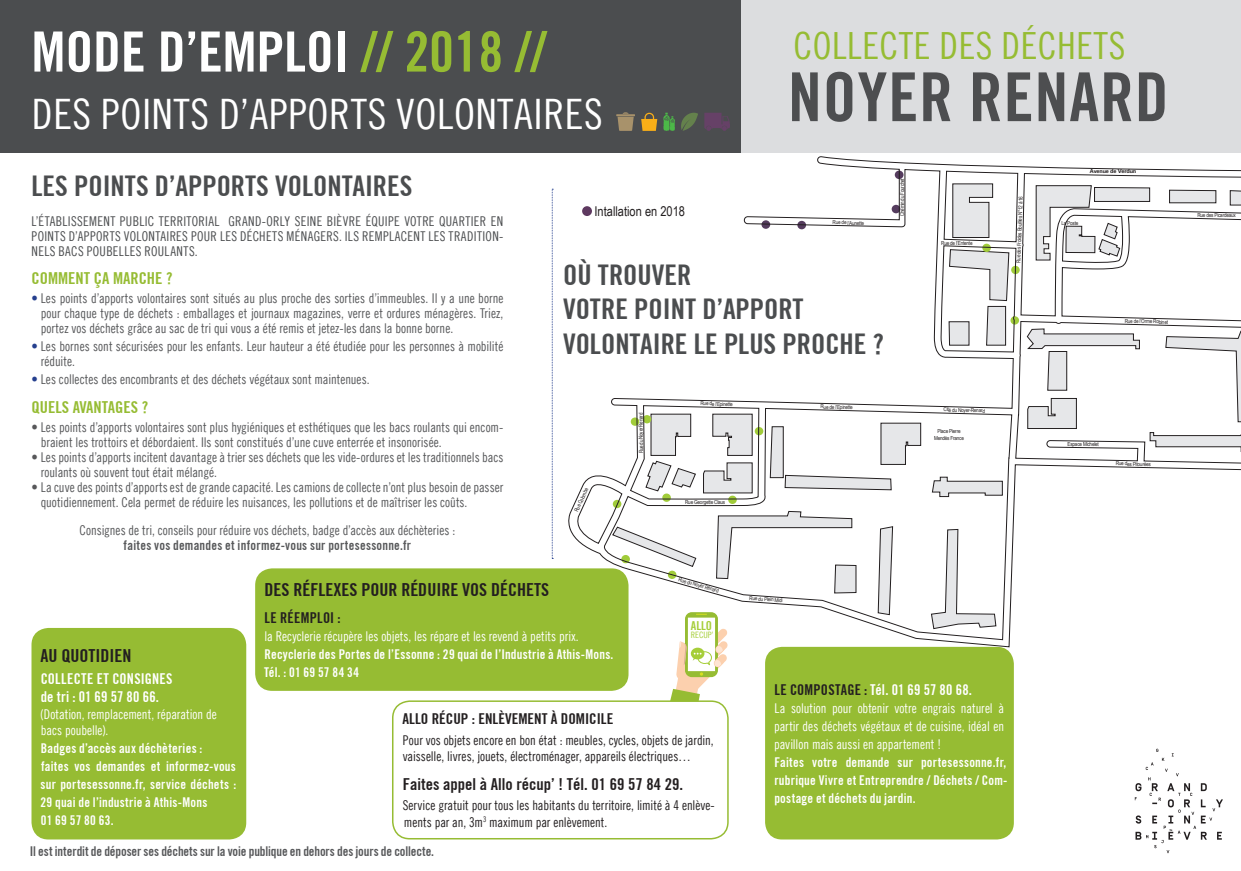
<style>
.page{position:relative;width:1241px;height:871px;background:#fff}
.page>*{position:absolute;margin:0;border:0;box-sizing:border-box;transform-origin:0 0}
.t1{font:67.5px "Trade Gothic LT Bold Cond Twenty";letter-spacing:.015em;color:#4d4e50}
.t2{font:700 condensed 55.5px "Trade Gothic No.20";color:#fff}
.t3{font:42px "Trade Gothic LT Cond Eighteen";letter-spacing:.015em;color:#fff}
.t4{font:37.5px "Trade Gothic LT Cond Eighteen";letter-spacing:.015em;color:#96bc33}
.t5{font:700 condensed 28.5px/34.5px "Trade Gothic No.20";color:#4b4d4f}
.t6{font:700 condensed 18px "Trade Gothic No.20";color:#231f20}
.t7{font:700 condensed 16.5px "Trade Gothic No.20";color:#231f20}
.t8{font:700 condensed 16.5px "Trade Gothic No.20";color:#96bc33}
.t9{font:700 condensed 15px/18px "Trade Gothic No.20";letter-spacing:.015em;color:#fff;scale:.95 1}
.t10{font:700 condensed 15px "Trade Gothic No.20";color:#231f20}
.t11{font:700 condensed 15px "Trade Gothic No.20";letter-spacing:.02em;color:#231f20;scale:.95 1}
.t12{font:13.5px/15px "Trade Gothic LT Cond Eighteen";color:#57585a;scale:.95 1}
.t13{font:700 condensed 13.5px/18px "Trade Gothic No.20";letter-spacing:.015em;color:#fff;scale:.95 1}
.t14{font:13.5px/18px "Trade Gothic LT Cond Eighteen";color:#fff;scale:.95 1}
.t15{font:13.5px/16.5px "Trade Gothic LT Cond Eighteen";color:#231f20;scale:.95 1}
.t16{font:13.5px/15px "Trade Gothic LT Cond Eighteen";letter-spacing:.03em;color:#4b4d4f;text-align:justify;scale:.95 1}
.t17{font:700 condensed 13.5px "Trade Gothic No.20";color:#57585a;scale:.95 1}
.t18{font:13.5px "Arial Narrow";color:#231f20}
.t19{font:12.3px "Trade Gothic LT Bold Cond Twenty";color:#a6ce39}
.t20{font:8.85px "Trade Gothic LT Cond Eighteen";color:#a6ce39}
.t21{font:5.7px "Arial Narrow";letter-spacing:-.035em;color:#231f20}
.t22{font:5.55px/6.6px "Arial Narrow";letter-spacing:-.035em;color:#231f20;text-align:center}
.t23{font:700 5.55px "Zurich BT";letter-spacing:-.035em;color:#231f20}
.s1{color:#96bc33}
.s2{color:#253f8e}
.s3{color:#231f20}
</style>
<div class="page">
<svg style="left:568px;top:156px;width:673px;height:491px"></svg>
<svg style="left:552px;top:189px;width:1px;height:370px"></svg>
<div style="left:31px;top:628px;width:215px;height:211px;background:#96bc33;border-radius:17px"></div>
<div style="left:255px;top:568px;width:373px;height:123px;background:#96bc33;border-radius:17px"></div>
<div style="left:765px;top:647px;width:249px;height:192px;background:#96bc33;border-radius:17px"></div>
<div style="left:392px;top:700px;width:337px;height:139px;border:2px solid #96bc33;border-radius:17px"></div>
<svg style="left:685px;top:612px;width:33px;height:65px"></svg>
<div style="left:688px;top:618px;width:27px;height:53px;background:#fff"></div>
<svg style="left:670px;top:628px;width:58px;height:73px"></svg>
<div style="left:736px;top:0;width:505px;height:153px;background:#dcdddf"></div>
<div style="left:0;top:0;width:740px;height:153px;background:#4b4d4f"></div>
<svg style="left:641px;top:113px;width:16px;height:18px"></svg>
<svg style="left:616px;top:112px;width:19px;height:19px"></svg>
<svg style="left:663px;top:113px;width:12px;height:18px"></svg>
<svg style="left:681px;top:113px;width:17px;height:18px"></svg>
<svg style="left:704px;top:113px;width:26px;height:18px"></svg>
<svg style="left:1135px;top:749px;width:88px;height:104px"></svg>
<div style="left:582px;top:206px;width:10px;height:10px;background:#5e3960;border-radius:50%"></div>
<h2 class="t2" style="left:32px;top:18px;width:516px">MODE D’EMPLOI <span class="s1">// 2018 //</span></h2>
<h3 class="t3" style="left:32px;top:89px;width:572px">DES POINTS D’APPORTS VOLONTAIRES</h3>
<h3 class="t4" style="left:793px;top:23px;width:333px">COLLECTE DES DÉCHETS</h3>
<h1 class="t1" style="left:788px;top:56px;width:382px">NOYER RENARD</h1>
<h3 class="t5" style="left:32px;top:168px;width:382px">LES POINTS D’APPORTS VOLONTAIRES</h3>
<p class="t16" style="left:32px;top:213px;width:498px">L’ÉTABLISSEMENT PUBLIC TERRITORIAL GRAND-ORLY SEINE BIÈVRE ÉQUIPE VOTRE QUARTIER EN POINTS D’APPORTS VOLONTAIRES POUR LES DÉCHETS MÉNAGERS. ILS REMPLACENT LES TRADITION-NELS BACS POUBELLES ROULANTS.</p>
<p class="t8" style="left:32px;top:268px;width:143px">COMMENT ÇA MARCHE ?</p>
<p class="t12" style="left:41px;top:291px;width:488px;text-align:justify;text-indent:-9px"><span class="s2">•</span> Les points d’apports volontaires sont situés au plus proche des sorties d’immeubles. Il y a une borne pour chaque type de déchets : emballages et journaux magazines, verre et ordures ménagères. Triez, portez vos déchets grâce au sac de tri qui vous a été remis et jetez-les dans la bonne borne.</p>
<p class="t12" style="left:41px;top:339px;width:488px;text-indent:-9px"><span class="s2">•</span> Les bornes sont sécurisées pour les enfants. Leur hauteur a été étudiée pour les personnes à mobilité réduite.</p>
<p class="t12" style="left:32px;top:372px;width:357px"><span class="s2">•</span> Les collectes des encombrants et des déchets végétaux sont maintenues.</p>
<p class="t8" style="left:32px;top:397px;width:118px">QUELS AVANTAGES ?</p>
<p class="t12" style="left:41px;top:420px;width:488px;text-indent:-9px">• Les points d’apports volontaires sont plus hygiéniques et esthétiques que les bacs roulants qui encom&shy;braient les trottoirs et débordaient. Ils sont constitués d’une cuve enterrée et insonorisée.</p>
<p class="t12" style="left:41px;top:450px;width:488px;text-indent:-9px">• Les points d’apports incitent davantage à trier ses déchets que les vide-ordures et les traditionnels bacs roulants où souvent tout était mélangé.</p>
<p class="t12" style="left:41px;top:480px;width:488px;text-indent:-9px">• La cuve des points d’apports est de grande capacité. Les camions de collecte n’ont plus besoin de passer quotidiennement. Cela permet de réduire les nuisances, les pollutions et de maîtriser les coûts.</p>
<p class="t12" style="left:80px;top:522px;width:397px">Consignes de tri, conseils pour réduire vos déchets, badge d’accès aux déchèteries :</p>
<p class="t17" style="left:124px;top:537px;width:304px">faites vos demandes et informez-vous sur portesessonne.fr</p>
<p class="t18" style="left:594px;top:201px;width:92px">Intallation en 2018</p>
<p class="t22" style="left:833px;top:219px;width:33px;rotate:2deg">Rue de l’Aunette</p>
<h3 class="t5" style="left:563px;top:257px;width:322px">OÙ TROUVER<br>VOTRE POINT D’APPORT<br>VOLONTAIRE LE PLUS PROCHE ?</h3>
<p class="t21" style="left:898px;top:216px;width:39px;rotate:-90deg">Chemin du Fourchet</p>
<p class="t22" style="left:573px;top:510px;width:27px;rotate:-65deg">Rue Colombe</p>
<p class="t21" style="left:637px;top:453px;width:42px;rotate:-90deg">Rue du Noyer Renard</p>
<p class="t22" style="left:701px;top:400px;width:34px;rotate:2deg">Rue de l’Epinette</p>
<p class="t22" style="left:685px;top:498px;width:42px">Rue Georgette Claus</p>
<p class="t22" style="left:821px;top:403px;width:34px;rotate:2deg">Rue de l’Epinette</p>
<p class="t22" style="left:941px;top:239px;width:33px">Rue de l’Entente</p>
<p class="t22" style="left:944px;top:406px;width:43px;rotate:2deg">Cité du Noyer-Renard</p>
<p class="t22" style="left:934px;top:428px;width:31px">Place Pierre<br>Mendès France</p>
<p class="t21" style="left:1014px;top:263px;width:68px;rotate:-88deg">Rue des Froides Bouillies N°12 à 16</p>
<h3 class="t6" style="left:41px;top:645px;width:92px">AU QUOTIDIEN</h3>
<p class="t9" style="left:41px;top:670px;width:140px">COLLECTE ET CONSIGNES de tri : 01 69 57 80 66.</p>
<p class="t14" style="left:40px;top:706px;width:187px;line-height:16.5px">(Dotation, remplacement, réparation de bacs poubelle).</p>
<p class="t13" style="left:41px;top:739px;width:208px">Badges d’accès aux déchèteries :<br>faites vos demandes et informez-vous sur portesessonne.fr, service déchets :<br>29 quai de l’industrie à Athis-Mons<br>01 69 57 80 63.</p>
<h3 class="t6" style="left:264px;top:578px;width:286px">DES RÉFLEXES POUR RÉDUIRE VOS DÉCHETS</h3>
<p class="t11" style="left:265px;top:608px;width:81px">LE RÉEMPLOI :</p>
<p class="t14" style="left:265px;top:627px;width:332px">la Recyclerie récupère les objets, les répare et les revend à petits prix.</p>
<p class="t13" style="left:264px;top:645px;width:369px">Recyclerie des Portes de l’Essonne : 29 quai de l’Industrie à Athis-Mons.<br>Tél. : 01 69 57 84 34</p>
<p class="t22" style="left:680px;top:576px;width:43px;rotate:16deg">Rue du Noyer Renard</p>
<p class="t19" style="left:691px;top:618px;width:23px">ALLO</p>
<p class="t20" style="left:691px;top:629px;width:25px">RECUP’</p>
<p class="t10" style="left:403px;top:709px;width:212px">ALLO RÉCUP : ENLÈVEMENT À DOMICILE</p>
<p class="t15" style="left:403px;top:731px;width:329px">Pour vos objets encore en bon état : meubles, cycles, objets de jardin, vaisselle, livres, jouets, électroménager, appareils électriques…</p>
<p class="t7" style="left:403px;top:774px;width:282px">Faites appel à Allo récup’ ! Tél. 01 69 57 84 29.</p>
<p class="t15" style="left:403px;top:797px;width:330px">Service gratuit pour tous les habitants du territoire, limité à 4 enlève&shy;ments par an, 3m<sup>3</sup> maximum par enlèvement.</p>
<p class="t17" style="left:30px;top:842px;width:427px">Il est interdit de déposer ses déchets sur la voie publique en dehors des jours de collecte.</p>
<p class="t22" style="left:750px;top:594px;width:35px;rotate:4deg">Rue du Plein Midi</p>
<p class="t9" style="left:774px;top:680px;width:209px"><span class="s3">LE COMPOSTAGE :</span> Tél. 01 69 57 80 68.</p>
<p class="t14" style="left:774px;top:699px;width:244px;text-align:justify">La solution pour obtenir votre engrais naturel à partir des déchets végétaux et de cuisine, idéal en pavillon mais aussi en appartement !</p>
<p class="t13" style="left:774px;top:753px;width:247px;text-align:justify">Faites votre demande sur portesessonne.fr, rubrique Vivre et Entreprendre / Déchets / Com&shy;postage et déchets du jardin.</p>
<p class="t23" style="left:1090px;top:168px;width:48px">Avenue de Verdun</p>
<p class="t22" style="left:1061px;top:220px;width:18px">La Poste</p>
<p class="t22" style="left:1125px;top:317px;width:45px;rotate:1deg">Rue de l’Orme Robinet</p>
<p class="t22" style="left:1067px;top:440px;width:33px">Espace Michelet</p>
<p class="t22" style="left:1116px;top:460px;width:37px;rotate:2deg">Rue des Pitourées</p>
<p class="t22" style="left:1197px;top:212px;width:40px">Rue des Picardeaux</p>
</div>
